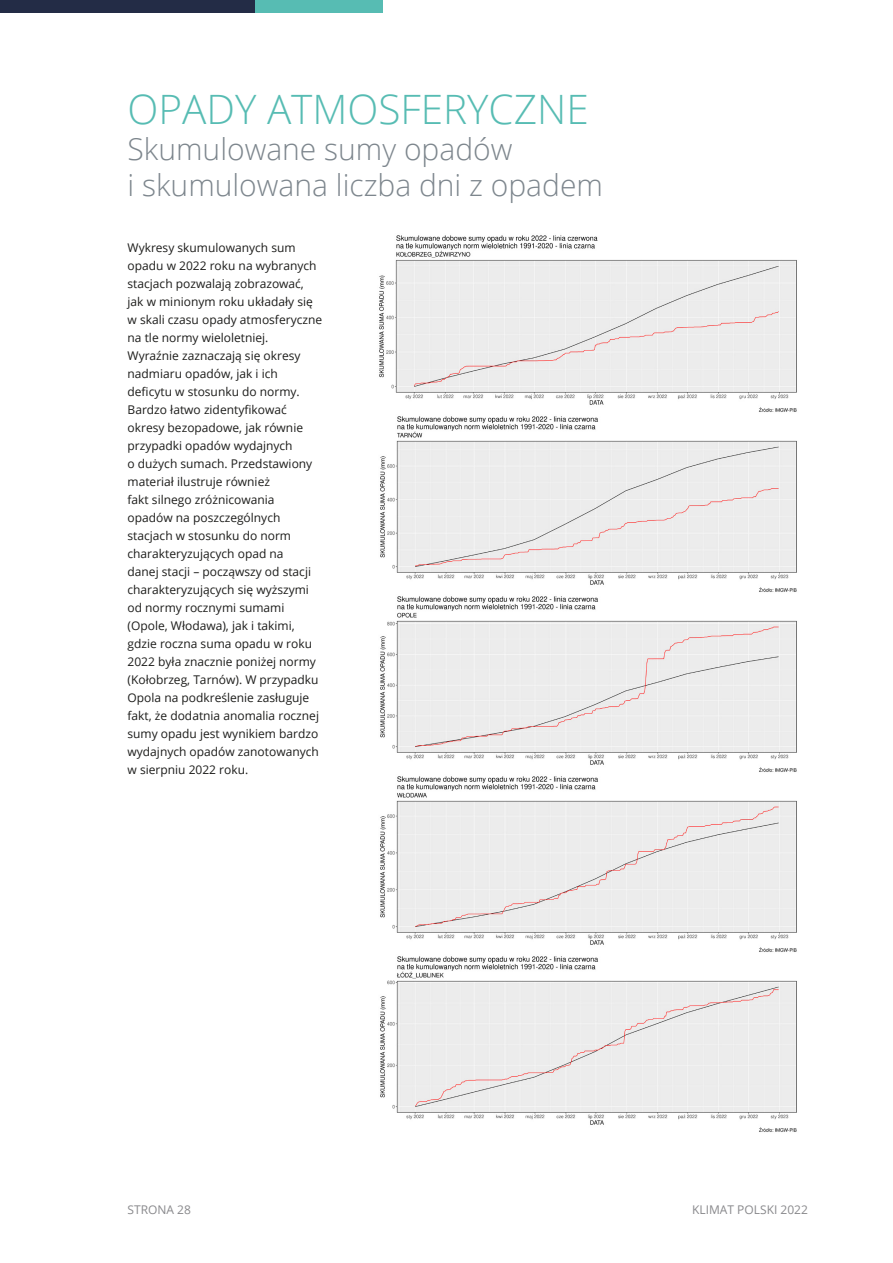
<style>
.page{position:relative;width:893px;height:1263px;background:#fff}
.page>*{position:absolute;margin:0;border:0;box-sizing:border-box;transform-origin:0 0}
.t1{font:300 40.5px "Open Sans";color:#57bcb3}
.t2{font:300 30px "Open Sans";color:#7d868d}
.t3{font:12px/18px "Open Sans";color:#1d1d1b}
.t4{font:12px "Open Sans";color:#89898c}
</style>
<div class="page">
<div style="left:0;top:0;width:255px;height:13px;background:#232c46"></div>
<div style="left:255px;top:0;width:128px;height:13px;background:#57bcb3"></div>
<img style="left:379px;top:235px;width:418px;height:897px">
<p class="t1" style="left:128px;top:81px;width:463px">OPADY ATMOSFERYCZNE</p>
<p class="t2" style="left:128px;top:128px;width:386px">Skumulowane sumy opadów</p>
<p class="t2" style="left:128px;top:164px;width:477px">i skumulowana liczba dni z opadem</p>
<p class="t3" style="left:128px;top:238px;width:196px">Wykresy skumulowanych sum opadu w 2022 roku na wybranych stacjach pozwalają zobrazować, jak w minionym roku układały się w skali czasu opady atmosferyczne na tle normy wieloletniej.<br>Wyraźnie zaznaczają się okresy nadmiaru opadów, jak i ich deficytu w stosunku do normy.<br>Bardzo łatwo zidentyfikować okresy bezopadowe, jak równie przypadki opadów wydajnych<br>o dużych sumach. Przedstawiony materiał ilustruje również<br>fakt silnego zróżnicowania opadów na poszczególnych stacjach w stosunku do norm charakteryzujących opad na<br>danej stacji – począwszy od stacji charakteryzujących się wyższymi od normy rocznymi sumami (Opole, Włodawa), jak i takimi, gdzie roczna suma opadu w roku<br>2022 była znacznie poniżej normy (Kołobrzeg, Tarnów). W przypadku<br>Opola na podkreślenie zasługuje fakt, że dodatnia anomalia rocznej sumy opadu jest wynikiem bardzo wydajnych opadów zanotowanych w sierpniu 2022 roku.</p>
<p class="t4" style="left:128px;top:1202px;width:65px">STRONA 28</p>
<p class="t4" style="left:692px;top:1202px;width:117px">KLIMAT POLSKI 2022</p>
</div>
